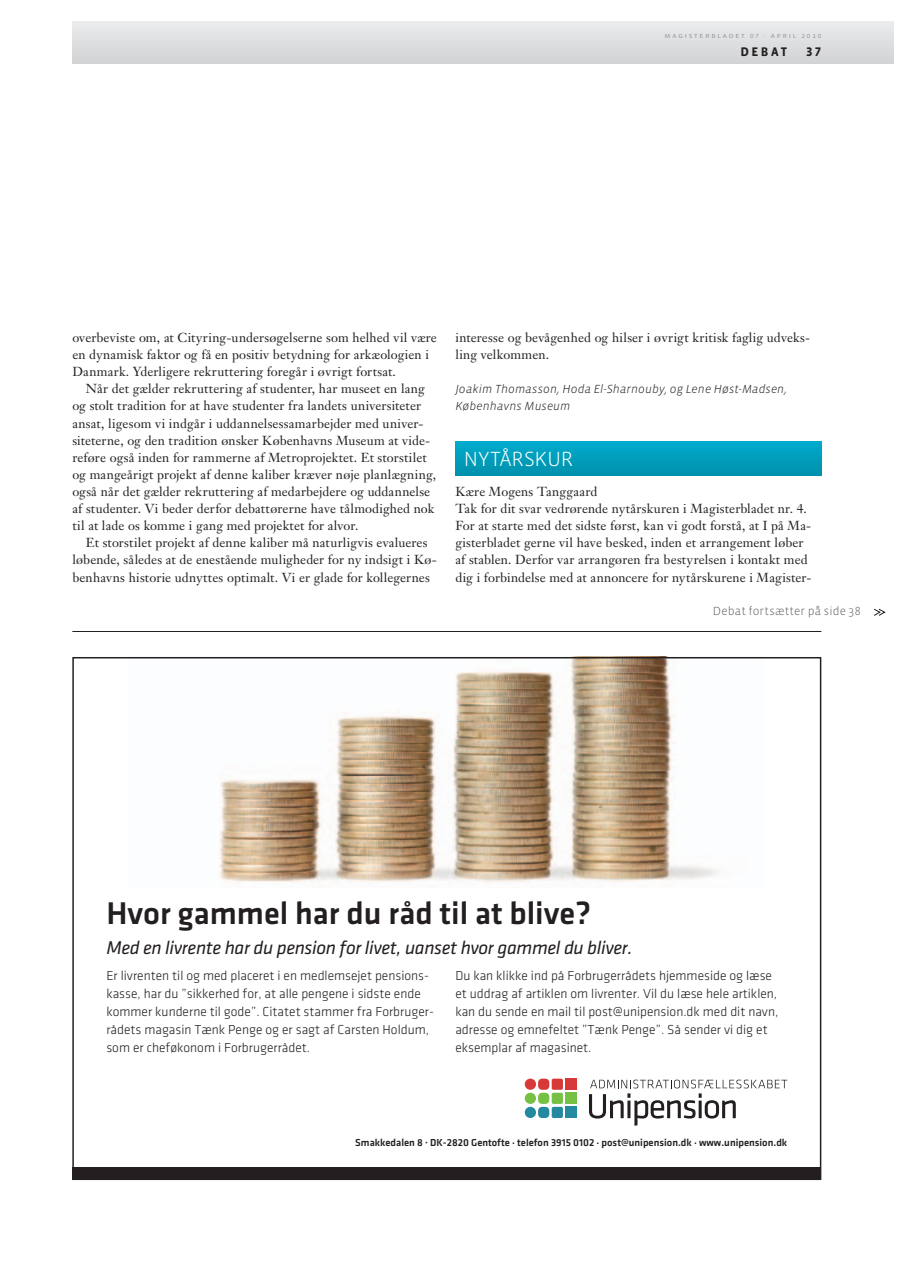
<style>
.page{position:relative;width:915px;height:1263px;background:#fff}
.page>*{position:absolute;margin:0;border:0;box-sizing:border-box;transform-origin:0 0}
.t1{font:500 32.55px "Klavika";color:#231f20}
.t2{font:300 21px "Vista Sans OT";color:#fff}
.t3{font:italic 19.2px "Klavika";letter-spacing:-.015em;color:#231f20}
.t4{font:300 13.5px/18px "Klavika";color:#231f20}
.t5{font:12.9px/17.1px "Janson Text";letter-spacing:.01em;color:#231f20}
.t6{font:700 12.75px "Vista Sans OT";letter-spacing:.2em;color:#231f20}
.t7{font:italic 300 12px/17.1px "Vista Sans OT";letter-spacing:.01em;color:#231f20}
.t8{font:300 12px "Vista Sans OT";letter-spacing:.01em;color:#636366}
.t9{font:500 10.5px "Klavika";color:#231f20}
.t10{font:6px "Vista Sans OT";letter-spacing:.25em;color:#939598;scale:1.2 1}
</style>
<div class="page">
<svg style="left:589px;top:1080px;width:198px;height:46px"></svg>
<div style="left:565px;top:1107px;width:11px;height:11px;background:#2488a1"></div>
<div style="left:565px;top:1093px;width:11px;height:11px;background:#76c043"></div>
<div style="left:565px;top:1078px;width:11px;height:12px;background:#d73938"></div>
<svg style="left:524px;top:1078px;width:38px;height:40px"></svg>
<img style="left:219px;top:660px;width:502px;height:227px">
<div style="left:72px;top:1167px;width:748px;height:13px;background:#231f20"></div>
<div style="left:455px;top:441px;width:366px;height:34px;background:linear-gradient(to bottom,#00abcd,#0092ad)"></div>
<svg style="left:874px;top:608px;width:11px;height:8px"></svg>
<hr style="left:72px;top:631px;width:749px;height:1px;background:#231f20">
<div style="left:72px;top:21px;width:821px;height:43px;background:#dedfe1"></div>
<p class="t10" style="left:664px;top:33px;width:132px">MAGIS TERBLAD ET 07 · AP RIL 2010</p>
<p class="t6" style="left:740px;top:45px;width:48px">D ebat</p>
<p class="t6" style="left:805px;top:45px;width:17px">37</p>
<p class="t5" style="left:72px;top:329px;width:366px">overbeviste om, at Cityring-undersøgelserne som helhed vil være en dynamisk faktor og få en positiv betydning for arkæologien i<br>Danmark. Yderligere rekruttering foregår i øvrigt fortsat.</p>
<p class="t5" style="left:72px;top:380px;width:365px;text-indent:14px">Når det gælder rekruttering af studenter, har museet en lang og stolt tradition for at have studenter fra landets universiteter ansat, ligesom vi indgår i uddannelsessamarbejder med univer&shy;siteterne, og den tradition ønsker Københavns Museum at vide&shy;reføre også inden for rammerne af Metroprojektet. Et storstilet og mangeårigt projekt af denne kaliber kræver nøje planlægning, også når det gælder rekruttering af medarbejdere og uddannelse af studenter. Vi beder derfor debattørerne have tålmodighed nok til at lade os komme i gang med projektet for alvor.</p>
<p class="t5" style="left:72px;top:534px;width:366px;text-align:center">Et storstilet projekt af denne kaliber må naturligvis evalueres løbende, således at de enestående muligheder for ny indsigt i Kø&shy;benhavns historie udnyttes optimalt. Vi er glade for kollegernes</p>
<p class="t5" style="left:455px;top:329px;width:356px">interesse og bevågenhed og hilser i øvrigt kritisk faglig udveks&shy;ling velkommen.</p>
<p class="t7" style="left:455px;top:381px;width:333px">Joakim Thomasson, Hoda El-Sharnouby, og Lene Høst-Madsen,<br>Københavns Museum</p>
<h2 class="t2" style="left:463px;top:448px;width:61px">Nytårskur</h2>
<p class="t5" style="left:455px;top:483px;width:357px">Kære Mogens Tanggaard<br>Tak for dit svar vedrørende nytårskuren i Magisterbladet nr. 4.<br>For at starte med det sidste først, kan vi godt forstå, at I på Ma&shy;gisterbladet gerne vil have besked, inden et arrangement løber af stablen. Derfor var arrangøren fra bestyrelsen i kontakt med dig i forbindelse med at annoncere for nytårskurene i Magister-</p>
<p class="t8" style="left:712px;top:605px;width:149px">Debat fortsætter på side 38</p>
<h1 class="t1" style="left:106px;top:891px;width:486px">Hvor gammel har du råd til at blive?</h1>
<p class="t4" style="left:106px;top:966px;width:329px">Er livrenten til og med placeret i en medlemsejet pensions&shy;kasse, har du ”sikkerhed for, at alle pengene i sidste ende kommer kunderne til gode”. Citatet stammer fra Forbruger&shy;rådets magasin Tænk Penge og er sagt af Carsten Holdum, som er cheføkonom i Forbrugerrådet.</p>
<p class="t4" style="left:455px;top:966px;width:324px">Du kan klikke ind på Forbrugerrådets hjemmeside og læse et uddrag af artiklen om livrenter. Vil du læse hele artiklen, kan du sende en mail til post@unipension.dk med dit navn, adresse og emnefeltet ”Tænk Penge”. Så sender vi dig et eksemplar af magasinet.</p>
<h3 class="t3" style="left:106px;top:937px;width:527px">Med en livrente har du pension for livet, uanset hvor gammel du bliver.</h3>
<p class="t9" style="left:355px;top:1135px;width:433px">Smakkedalen 8 · DK-2820 Gentofte . telefon 3915 0102 . post@unipension.dk . www.unipension.dk</p>
</div>
